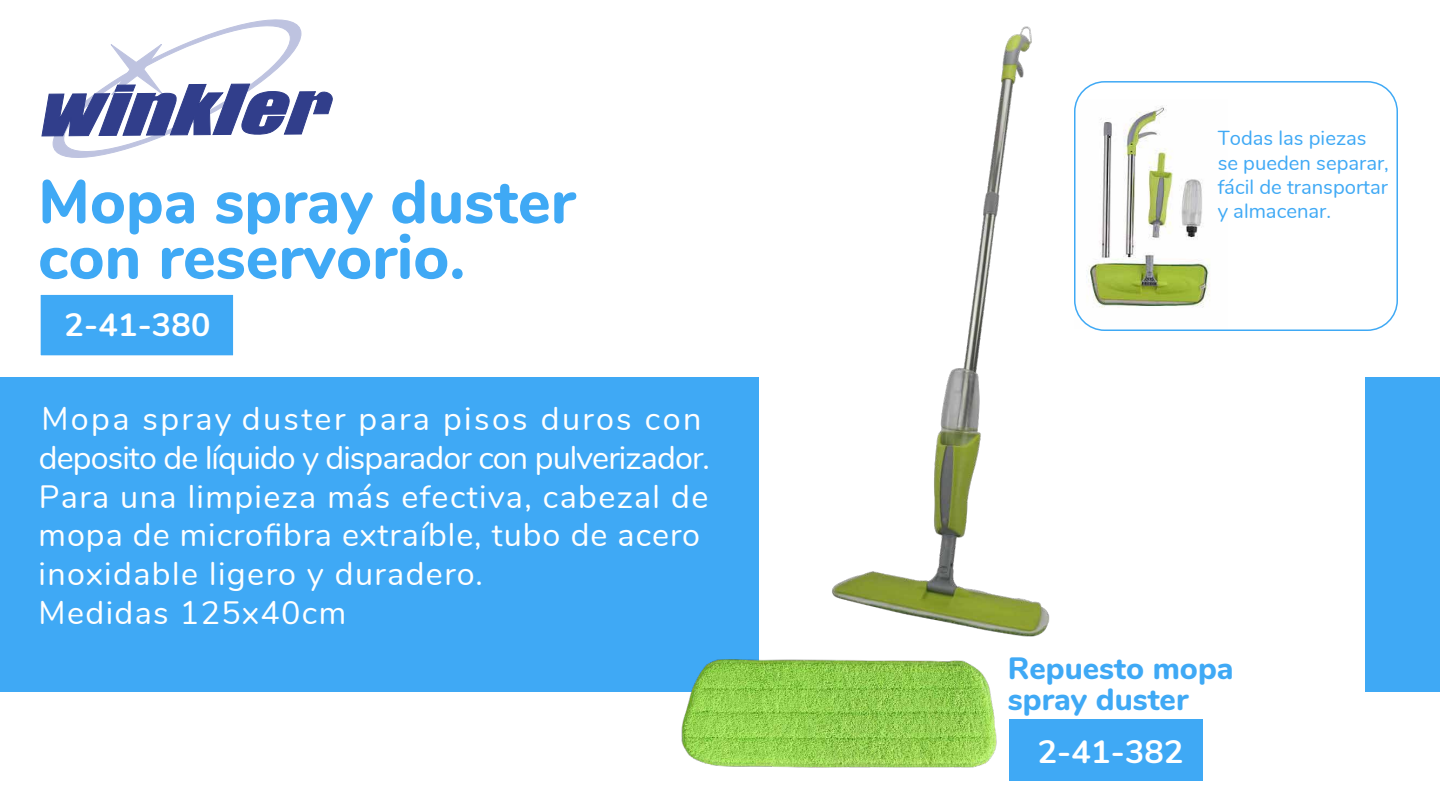
<style>
.page{position:relative;width:1440px;height:810px;background:#fff}
.page>*{position:absolute;margin:0;border:0;box-sizing:border-box;transform-origin:0 0}
.t1{font:800 61.5px/55.5px "Nunito";color:#3fa9f5}
.t2{font:32.25px/38.7px "Nunito";letter-spacing:.045em;color:#fff}
.t3{font:700 32.25px "Nunito";letter-spacing:.01em;color:#fff}
.t4{font:800 30.75px/30.8px "Nunito";color:#3fa9f5}
.t5{font:20.25px/24.3px "Nunito";color:#3fa9f5}
</style>
<div class="page">
<div style="left:0;top:377px;width:1440px;height:315px;background:#3fa9f5"></div>
<div style="left:759px;top:0;width:606px;height:800px;background:#fff"></div>
<svg style="left:41px;top:19px;width:292px;height:139px"></svg>
<img style="left:832px;top:26px;width:266px;height:611px">
<img style="left:681px;top:629px;width:321px;height:139px">
<div style="left:40px;top:294px;width:194px;height:62px;background:#3fa9f5;border:1px solid #fff"></div>
<div style="left:1010px;top:719px;width:193px;height:62px;background:#3fa9f5"></div>
<img style="left:1075px;top:99px;width:135px;height:230px">
<div style="left:1074px;top:81px;width:324px;height:250px;border:2px solid #3fa9f5;border-radius:30px"></div>
<h1 class="t1" style="left:38px;top:170px;width:539px">Mopa spray duster con reservorio.</h1>
<p class="t3" style="left:65px;top:301px;width:147px">2-41-380</p>
<p class="t2" style="left:39px;top:398px;width:673px">Mopa spray duster para pisos duros con deposito de líquido y disparador con pulverizador.<br>Para una limpieza más efectiva, cabezal de mopa de microfibra extraíble, tubo de acero inoxidable ligero y duradero.<br>Medidas 125x40cm</p>
<p class="t5" style="left:1218px;top:125px;width:173px">Todas las piezas se pueden separar, fácil de transportar y almacenar.</p>
<p class="t4" style="left:1008px;top:651px;width:227px">Repuesto mopa spray duster</p>
<p class="t3" style="left:1038px;top:728px;width:147px">2-41-382</p>
</div>
